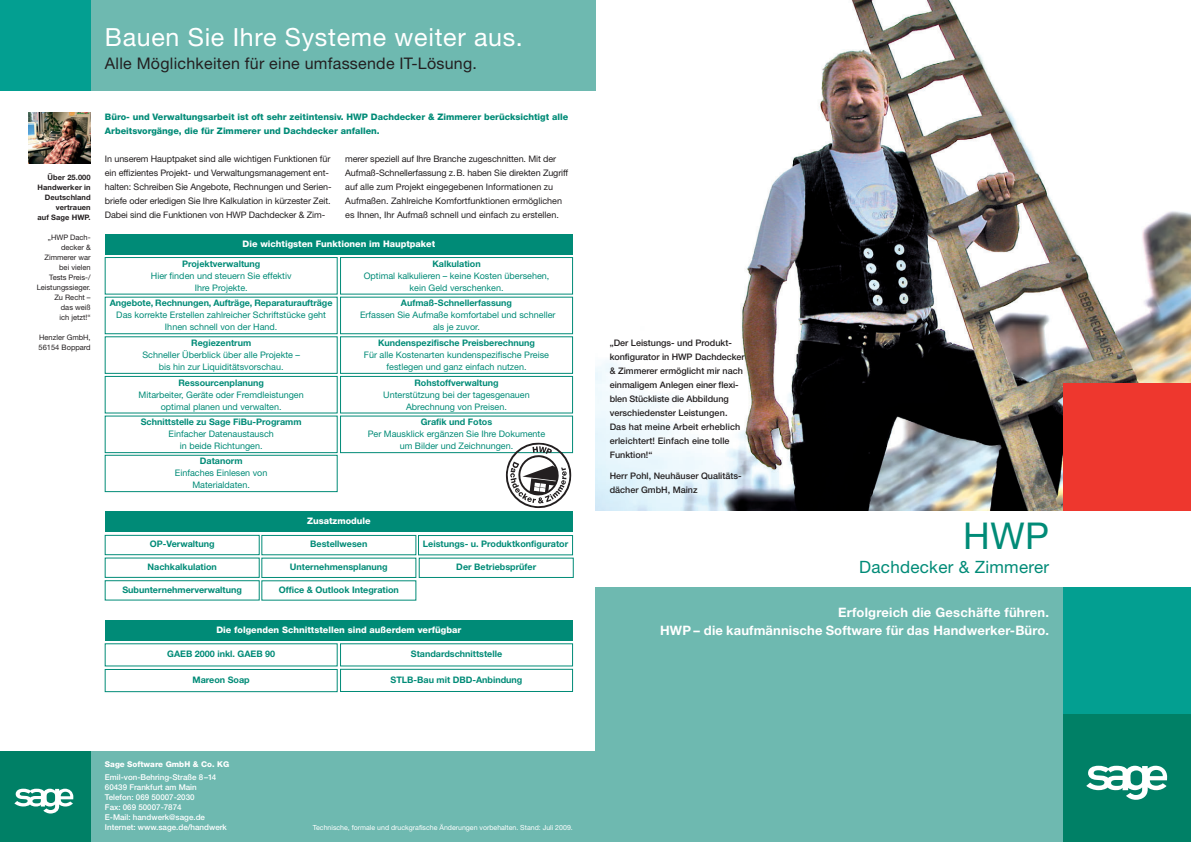
<style>
.page{position:relative;width:1191px;height:842px;background:#fff}
.page>*{position:absolute;margin:0;border:0;box-sizing:border-box;transform-origin:0 0}
.t1{font:37px "Helvetica Neue";color:#008b77}
.t2{font:25px "Helvetica Neue";letter-spacing:.03em;color:#fff}
.t3{font:17px "Helvetica Neue";letter-spacing:.015em;color:#008b77}
.t4{font:16px "Helvetica Neue";letter-spacing:.015em;color:#231f20}
.t5{font:700 13px/18px "Helvetica Neue";letter-spacing:.01em;color:#fff;text-align:right}
.t6{font:9px/12px "Helvetica Neue";color:#008b77;text-align:center}
.t7{font:9px/14px "Helvetica Neue";letter-spacing:-.01em;color:#231f20}
.t8{font:700 9px "Helvetica Neue";color:#008b77}
.t9{font:500 9px/14px "Helvetica Neue";color:#231f20}
.t10{font:800 9px/14px "Helvetica Neue";color:#008b77}
.t11{font:800 9px "Helvetica Neue";color:#fff}
.t12{font:500 8px/10px "Helvetica Neue";color:#fff}
.t13{font:800 8px "Helvetica Neue";color:#fff}
.t14{font:7.5px/10px "Helvetica Neue";color:#231f20;text-align:right}
.t15{font:700 7.5px/10px "Helvetica Neue";letter-spacing:.01em;color:#231f20;text-align:right}
.t16{font:7px "Helvetica Neue";color:#fff}
</style>
<div class="page">
<img style="left:595px;top:0;width:596px;height:510px">
<div style="left:595px;top:587px;width:468px;height:255px;background:#6eb9b0"></div>
<div style="left:1063px;top:587px;width:128px;height:127px;background:#039f91"></div>
<div style="left:1063px;top:714px;width:128px;height:128px;background:#008066"></div>
<svg style="left:1086px;top:766px;width:81px;height:34px"></svg>
<div style="left:1063px;top:383px;width:128px;height:127px;background:#ee372e"></div>
<div style="left:91px;top:0;width:504px;height:91px;background:#6eb9b0"></div>
<div style="left:0;top:0;width:91px;height:91px;background:#039f91"></div>
<div style="left:0;top:751px;width:91px;height:91px;background:#008066"></div>
<svg style="left:14px;top:789px;width:59px;height:24px"></svg>
<div style="left:91px;top:751px;width:504px;height:91px;background:#6eb9b0"></div>
<div style="left:105px;top:234px;width:468px;height:20px;background:#008b77"></div>
<div style="left:105px;top:511px;width:468px;height:20px;background:#008b77"></div>
<div style="left:105px;top:257px;width:232px;height:37px;border:1px solid #008b77"></div>
<div style="left:340px;top:257px;width:233px;height:37px;border:1px solid #008b77"></div>
<div style="left:105px;top:337px;width:232px;height:37px;border:1px solid #008b77"></div>
<div style="left:340px;top:337px;width:233px;height:37px;border:1px solid #008b77"></div>
<div style="left:105px;top:376px;width:232px;height:37px;border:1px solid #008b77"></div>
<div style="left:340px;top:376px;width:233px;height:37px;border:1px solid #008b77"></div>
<div style="left:105px;top:416px;width:232px;height:37px;border:1px solid #008b77"></div>
<div style="left:105px;top:455px;width:232px;height:37px;border:1px solid #008b77"></div>
<div style="left:340px;top:416px;width:233px;height:37px;border:1px solid #008b77"></div>
<div style="left:105px;top:535px;width:154px;height:20px;border:1px solid #008b77"></div>
<div style="left:418px;top:535px;width:155px;height:20px;border:1px solid #008b77"></div>
<div style="left:105px;top:558px;width:154px;height:20px;border:1px solid #008b77"></div>
<div style="left:261px;top:535px;width:155px;height:20px;border:1px solid #008b77"></div>
<div style="left:261px;top:558px;width:155px;height:20px;border:1px solid #008b77"></div>
<div style="left:419px;top:558px;width:154px;height:20px;border:1px solid #008b77"></div>
<div style="left:105px;top:580px;width:154px;height:20px;border:1px solid #008b77"></div>
<div style="left:105px;top:620px;width:468px;height:21px;background:#008b77"></div>
<div style="left:340px;top:669px;width:233px;height:23px;border:1px solid #008b77"></div>
<div style="left:105px;top:669px;width:232px;height:23px;border:1px solid #008b77"></div>
<svg style="left:504px;top:442px;width:69px;height:66px"></svg>
<img style="left:28px;top:113px;width:63px;height:50px">
<h2 class="t2" style="left:105px;top:28px;width:419px">Bauen Sie Ihre Systeme weiter aus.</h2>
<h3 class="t4" style="left:105px;top:58px;width:373px">Alle Möglichkeiten für eine umfassende IT-Lösung.</h3>
<p class="t15" style="left:37px;top:173px;width:55px">Über 25.000<br>Handwerker in<br>Deutschland vertrauen<br>auf Sage HWP.</p>
<p class="t14" style="left:37px;top:233px;width:56px">„HWP Dach&shy;decker &amp;<br>Zimmerer war bei vielen<br>Tests Preis-/<br>Leistungssieger.<br>Zu Recht –<br>das weiß<br>ich jetzt!“</p>
<p class="t14" style="left:39px;top:333px;width:54px;text-align:left">Henzler GmbH,<br>56154 Boppard</p>
<p class="t10" style="left:105px;top:110px;width:465px">Büro- und Verwaltungsarbeit ist oft sehr zeitintensiv. HWP Dachdecker &amp; Zimmerer berücksichtigt alle<br>Arbeitsvorgänge, die für Zimmerer und Dachdecker anfallen.</p>
<p class="t7" style="left:105px;top:152px;width:228px">In unserem Hauptpaket sind alle wichtigen Funktionen für ein effizientes Projekt- und Verwaltungsmanagement ent&shy;halten: Schreiben Sie Angebote, Rechnungen und Serien&shy;briefe oder erledigen Sie Ihre Kalkulation in kürzester Zeit.<br>Dabei sind die Funktionen von HWP Dachdecker &amp; Zim-</p>
<p class="t7" style="left:345px;top:152px;width:224px">merer speziell auf Ihre Branche zugeschnitten. Mit der Aufmaß-Schnellerfassung z.B. haben Sie direkten Zugriff auf alle zum Projekt eingegebenen Informationen zu Aufmaßen. Zahlreiche Komfortfunktionen ermöglichen es Ihnen, Ihr Aufmaß schnell und einfach zu erstellen.</p>
<p class="t11" style="left:242px;top:240px;width:194px">Die wichtigsten Funktionen im Hauptpaket</p>
<p class="t8" style="left:182px;top:260px;width:80px">Projektverwaltung</p>
<p class="t6" style="left:151px;top:270px;width:142px">Hier finden und steuern Sie effektiv<br>Ihre Projekte.</p>
<p class="t8" style="left:432px;top:260px;width:50px">Kalkulation</p>
<p class="t6" style="left:364px;top:270px;width:187px">Optimal kalkulieren – keine Kosten übersehen, kein Geld verschenken.</p>
<p class="t8" style="left:110px;top:300px;width:224px">Angebote, Rechnungen, Aufträge, Reparaturaufträge</p>
<p class="t6" style="left:116px;top:310px;width:211px">Das korrekte Erstellen zahlreicher Schriftstücke geht<br>Ihnen schnell von der Hand.</p>
<p class="t8" style="left:401px;top:300px;width:113px">Aufmaß-Schnellerfassung</p>
<p class="t6" style="left:360px;top:310px;width:197px">Erfassen Sie Aufmaße komfortabel und schneller als je zuvor.</p>
<p class="t8" style="left:191px;top:340px;width:61px">Regiezentrum</p>
<p class="t6" style="left:142px;top:350px;width:159px">Schneller Überblick über alle Projekte – bis hin zur Liquiditätsvorschau.</p>
<p class="t8" style="left:378px;top:340px;width:158px">Kundenspezifische Preisberechnung</p>
<p class="t6" style="left:364px;top:350px;width:187px">Für alle Kostenarten kundenspezifische Preise festlegen und ganz einfach nutzen.</p>
<p class="t8" style="left:178px;top:379px;width:87px">Ressourcenplanung</p>
<p class="t6" style="left:139px;top:389px;width:166px">Mitarbeiter, Geräte oder Fremdleistungen optimal planen und verwalten.</p>
<p class="t8" style="left:414px;top:379px;width:86px">Rohstoffverwaltung</p>
<p class="t6" style="left:383px;top:389px;width:148px">Unterstützung bei der tagesgenauen<br>Abrechnung von Preisen.</p>
<p class="t8" style="left:141px;top:419px;width:162px">Schnittstelle zu Sage FiBu-Programm</p>
<p class="t6" style="left:168px;top:429px;width:107px">Einfacher Datenaustausch in beide Richtungen.</p>
<p class="t8" style="left:200px;top:458px;width:44px">Datanorm</p>
<p class="t6" style="left:175px;top:468px;width:94px">Einfaches Einlesen von<br>Materialdaten.</p>
<p class="t8" style="left:421px;top:419px;width:73px">Grafik und Fotos</p>
<p class="t6" style="left:368px;top:429px;width:179px">Per Mausklick ergänzen Sie Ihre Dokumente um Bilder und Zeichnungen.</p>
<p class="t11" style="left:307px;top:517px;width:65px">Zusatzmodule</p>
<p class="t8" style="left:150px;top:541px;width:66px">OP-Verwaltung</p>
<p class="t8" style="left:423px;top:541px;width:147px">Leistungs- u. Produktkonfigurator</p>
<p class="t8" style="left:147px;top:563px;width:71px">Nachkalkulation</p>
<p class="t8" style="left:310px;top:541px;width:59px">Bestellwesen</p>
<p class="t8" style="left:290px;top:563px;width:99px">Unternehmensplanung</p>
<p class="t8" style="left:456px;top:563px;width:81px">Der Betriebsprüfer</p>
<p class="t8" style="left:122px;top:586px;width:121px">Subunternehmerverwaltung</p>
<p class="t8" style="left:279px;top:586px;width:121px">Office &amp; Outlook Integration</p>
<p class="t11" style="left:216px;top:626px;width:246px">Die folgenden Schnittstellen sind außerdem verfügbar</p>
<p class="t8" style="left:167px;top:651px;width:109px">GAEB 2000 inkl. GAEB 90</p>
<p class="t8" style="left:411px;top:651px;width:93px">Standardschnittstelle</p>
<p class="t8" style="left:193px;top:677px;width:59px">Mareon Soap</p>
<p class="t8" style="left:390px;top:676px;width:133px">STLB-Bau mit DBD-Anbindung</p>
<p class="t13" style="left:105px;top:761px;width:126px">Sage Software GmbH &amp; Co. KG</p>
<p class="t12" style="left:105px;top:772px;width:123px">Emil-von-Behring-Straße 8–14<br>60439 Frankfurt am Main<br>Telefon: 069 50007-2030<br>Fax: 069 50007-7874<br>E-Mail: handwerk@sage.de<br>Internet: www.sage.de/handwerk</p>
<p class="t16" style="left:313px;top:824px;width:261px">Technische, formale und druckgrafische Änderungen vorbehalten. Stand: Juli 2009.</p>
<p class="t9" style="left:609px;top:337px;width:137px">„Der Leistungs- und Produkt&shy;konfigurator in HWP Dachdecker &amp; Zimmerer ermöglicht mir nach einmaligem Anlegen einer flexi&shy;blen Stückliste die Abbildung verschiedenster Leistungen.<br>Das hat meine Arbeit erheblich erleichtert! Einfach eine tolle<br>Funktion!“</p>
<p class="t9" style="left:609px;top:470px;width:133px">Herr Pohl, Neuhäuser Qualitäts&shy;dächer GmbH, Mainz</p>
<h1 class="t1" style="left:963px;top:522px;width:88px">HWP</h1>
<h3 class="t3" style="left:859px;top:561px;width:191px">Dachdecker &amp; Zimmerer</h3>
<h3 class="t5" style="left:660px;top:605px;width:390px">Erfolgreich die Geschäfte führen.<br>HWP – die kaufmännische Software für das Handwerker-Büro.</h3>
</div>
